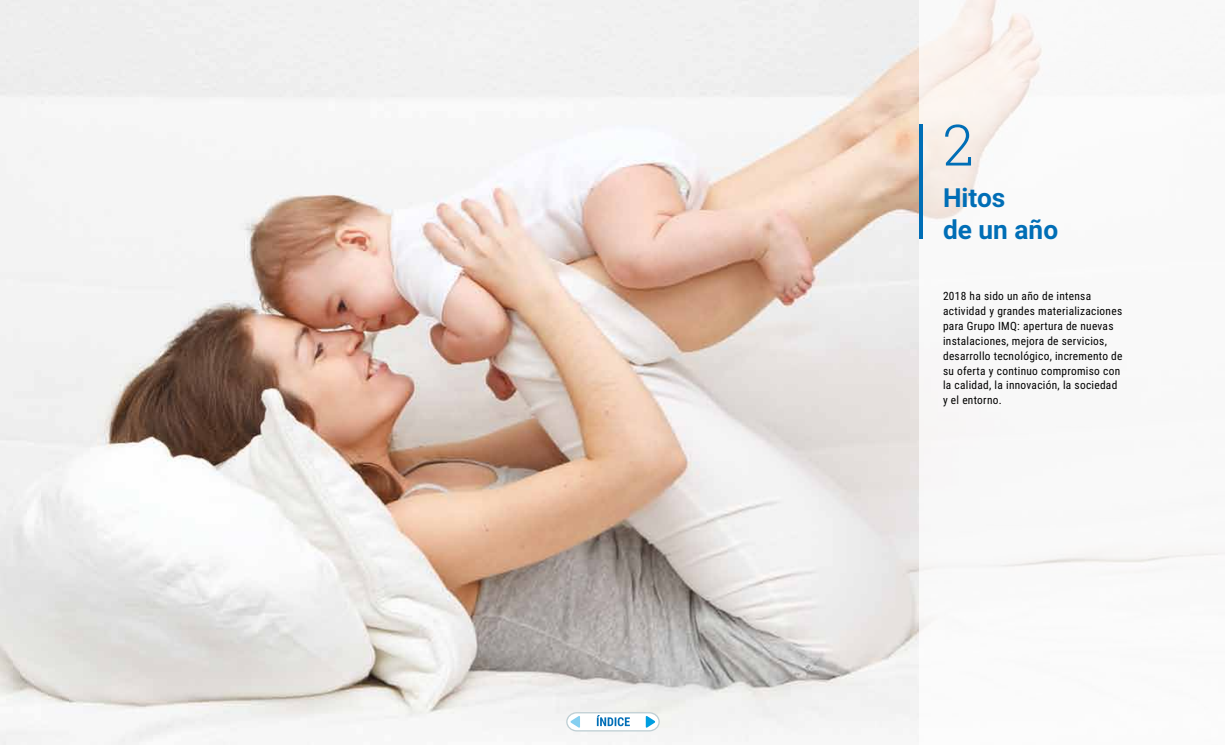
<style>
.page{position:relative;width:1226px;height:745px;background:#fff}
.page>*{position:absolute;margin:0;border:0;box-sizing:border-box;transform-origin:0 0}
.t1{font:300 56.88px "Roboto Slab";color:#006eb6}
.t2{font:700 26.25px/31.5px "Roboto";color:#006eb6}
.t3{font:11.38px/14.9px "Roboto Condensed";letter-spacing:.025em;color:#000}
</style>
<div class="page">
<img style="left:0;top:0;width:919px;height:744px">
<svg style="left:566px;top:711px;width:93px;height:20px"></svg>
<hr style="left:919px;top:124px;width:4px;height:115px;background:#006eb6">
<p class="t1" style="left:943px;top:106px;width:32px">2</p>
<p class="t2" style="left:943px;top:181px;width:117px">Hitos<br>de un año</p>
<p class="t3" style="left:943px;top:288px;width:181px">2018 ha sido un año de intensa actividad y grandes materializaciones para Grupo IMQ: apertura de nuevas instalaciones, mejora de servicios, desarrollo tecnológico, incremento de su oferta y continuo compromiso con la calidad, la innovación, la sociedad y el entorno.</p>
</div>
